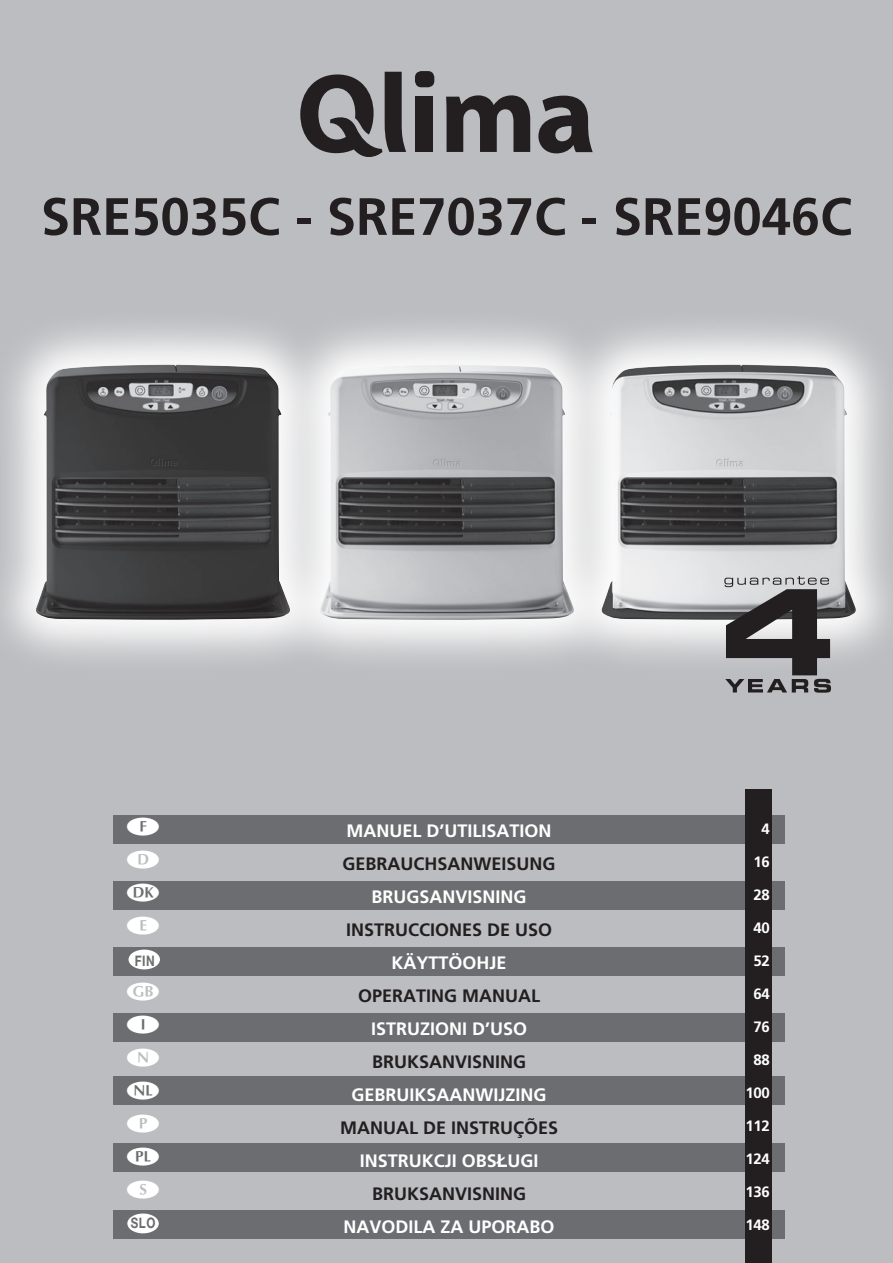
<style>
.page{position:relative;width:893px;height:1263px;background:#bcbdc0}
.page>*{position:absolute;margin:0;border:0;box-sizing:border-box;transform-origin:0 0}
.t1{font:700 52.5px "Frutiger LT Std";color:#231f20}
.t2{font:700 18px "Frutiger";color:#fff}
._05_cursief{font:700 18px "Frutiger";color:#231f20}
.t3{font:700 15px "Frutiger";letter-spacing:-.02em;color:#fff}
.t4{font:700 14.55px "Helvetica Neue East A";letter-spacing:.05em;color:#6c6d70;scale:.8 1}
.s1{font-family:"Helvetica Neue East A"}
</style>
<div class="page">
<div style="left:113px;top:947px;width:672px;height:28px;background:#6c6d70"></div>
<div style="left:113px;top:1013px;width:672px;height:28px;background:#6c6d70"></div>
<div style="left:113px;top:881px;width:672px;height:28px;background:#6c6d70"></div>
<div style="left:113px;top:815px;width:672px;height:28px;background:#6c6d70"></div>
<div style="left:113px;top:1076px;width:671px;height:28px;background:#6c6d70"></div>
<div style="left:113px;top:1210px;width:672px;height:28px;background:#6c6d70"></div>
<div style="left:113px;top:1143px;width:672px;height:29px;background:#6c6d70"></div>
<div style="left:127px;top:1213px;width:32px;height:20px;background:#fff;border-radius:50%"></div>
<div style="left:129px;top:949px;width:31px;height:20px;background:#fff;border-radius:50%"></div>
<div style="left:745px;top:790px;width:26px;height:473px;background:#231f20"></div>
<svg style="left:446px;top:95px;width:147px;height:58px"></svg>
<div style="left:416px;top:97px;width:17px;height:55px;background:#231f20"></div>
<svg style="left:300px;top:72px;width:106px;height:85px"></svg>
<div style="left:415px;top:71px;width:19px;height:16px;background:#231f20;border-radius:6px"></div>
<svg style="left:2px;top:327px;width:263px;height:331px"></svg>
<img style="left:35px;top:364px;width:230px;height:256px">
<svg style="left:265px;top:327px;width:281px;height:331px;background:#cfd0d1"></svg>
<img style="left:320px;top:364px;width:226px;height:256px">
<svg style="left:546px;top:327px;width:343px;height:331px"></svg>
<img style="left:601px;top:364px;width:255px;height:256px">
<svg style="left:724px;top:576px;width:107px;height:117px"></svg>
<p class="t1" style="left:41px;top:186px;width:813px">SRE5035C - SRE7037C - SRE9046C</p>
<p class="t4" style="left:135px;top:951px;width:27px">FIN</p>
<p class="t4" style="left:131px;top:1214px;width:32px">SLO</p>
<p class="t2" style="left:347px;top:820px;width:207px">MANUEL D’UTILISATION</p>
<p class="_05_cursief" style="left:343px;top:853px;width:214px">GEBRAUCHSANWEISUNG</p>
<p class="t2" style="left:372px;top:886px;width:156px">BRUGSANVISNING</p>
<p class="_05_cursief" style="left:346px;top:919px;width:208px">INSTRUCCIONES DE USO</p>
<p class="t2" style="left:392px;top:952px;width:117px">KÄYTTÖOHJE</p>
<p class="_05_cursief" style="left:358px;top:985px;width:183px">OPERATING MANUAL</p>
<p class="t2" style="left:371px;top:1018px;width:158px">ISTRUZIONI D’USO</p>
<p class="_05_cursief" style="left:372px;top:1051px;width:156px">BRUKSANVISNING</p>
<p class="t2" style="left:352px;top:1084px;width:197px">GEBRUIKSAANWIJZING</p>
<p class="_05_cursief" style="left:340px;top:1117px;width:220px">MANUAL DE INSTRUÇÕES</p>
<p class="t2" style="left:360px;top:1150px;width:180px">INSTRUKCJI OBS<span class="s1">Ł</span>UGI</p>
<p class="_05_cursief" style="left:372px;top:1183px;width:156px">BRUKSANVISNING</p>
<p class="t2" style="left:344px;top:1216px;width:213px">NAVODILA ZA UPORABO</p>
<p class="t3" style="left:762px;top:820px;width:10px">4</p>
<p class="t3" style="left:754px;top:853px;width:18px">16</p>
<p class="t3" style="left:754px;top:886px;width:18px">28</p>
<p class="t3" style="left:754px;top:919px;width:18px">40</p>
<p class="t3" style="left:754px;top:952px;width:18px">52</p>
<p class="t3" style="left:754px;top:985px;width:18px">64</p>
<p class="t3" style="left:754px;top:1018px;width:18px">76</p>
<p class="t3" style="left:754px;top:1051px;width:18px">88</p>
<p class="t3" style="left:746px;top:1084px;width:26px">100</p>
<p class="t3" style="left:746px;top:1117px;width:26px">112</p>
<p class="t3" style="left:746px;top:1150px;width:26px">124</p>
<p class="t3" style="left:746px;top:1183px;width:26px">136</p>
<p class="t3" style="left:746px;top:1216px;width:26px">148</p>
</div>
